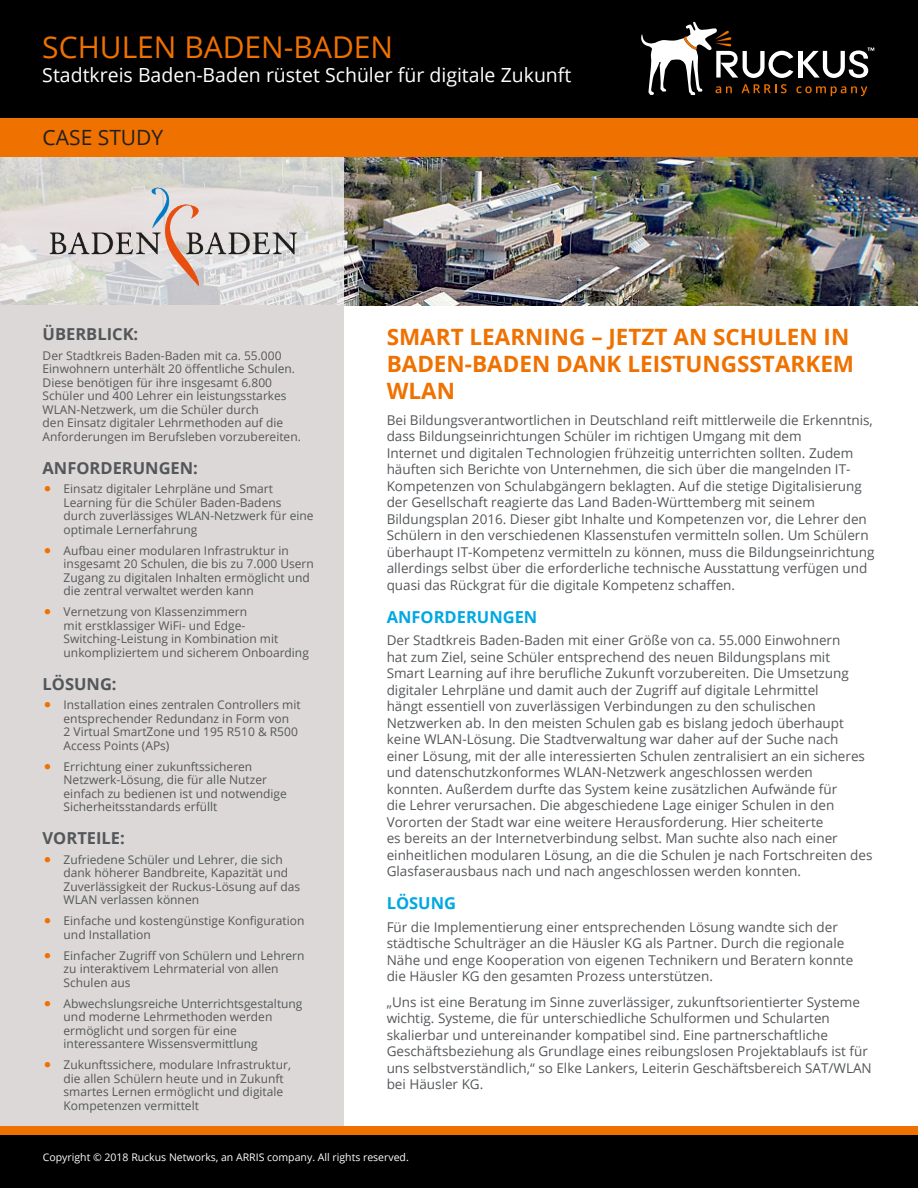
<style>
.page{position:relative;width:918px;height:1188px;background:#fff}
.page>*{position:absolute;margin:0;border:0;box-sizing:border-box;transform-origin:0 0}
.CS_Document_Title__h{font:30px "Open Sans";color:#ef7100}
.CS_Body_Header_Level{font:700 22.5px/27px "Open Sans";color:#ef7100}
.t1{font:21px "Open Sans";color:#231f20}
.CS_Document_Subtitle{font:19.5px "Open Sans";color:#fff}
.CS_Sidebar_Title_-_G{font:700 16.5px "Open Sans";color:#54575a}
.CS_Body_Header_Level-2{font:700 16.5px "Open Sans";color:#00a8e2}
.CS_Body_Copy{font:13.5px/16.5px "Open Sans";color:#54575a}
.CS_Sidebar_-_Body_Co{font:12px/13.5px "Open Sans";color:#54575a}
.CC_Document_Copyrigh{font:10.5px "Open Sans";color:#fff}
.s1{color:#ef7100}
</style>
<div class="page">
<img style="left:344px;top:157px;width:574px;height:148px">
<svg style="left:0;top:157px;width:344px;height:148px;background:#d6d2d0"></svg>
<div style="left:0;top:0;width:918px;height:118px;background:#010000"></div>
<div style="left:0;top:118px;width:918px;height:39px;background:#ef7100"></div>
<svg style="left:641px;top:21px;width:233px;height:75px"></svg>
<div style="left:0;top:305px;width:344px;height:840px;background:#dcd8d7"></div>
<div style="left:0;top:1134px;width:918px;height:54px;background:#010000"></div>
<div style="left:0;top:1126px;width:918px;height:9px;background:#ef7100"></div>
<p class="CS_Document_Title__h" style="left:42px;top:27px;width:352px">SCHULEN BADEN-BADEN</p>
<p class="CS_Document_Subtitle" style="left:42px;top:62px;width:531px">Stadtkreis Baden-Baden rüstet Schüler für digitale Zukunft</p>
<p class="t1" style="left:43px;top:123px;width:122px">CASE STUDY</p>
<p class="CS_Sidebar_Title_-_G" style="left:43px;top:323px;width:97px">ÜBERBLICK:</p>
<p class="CS_Sidebar_-_Body_Co" style="left:43px;top:349px;width:260px">Der Stadtkreis Baden-Baden mit ca. 55.000<br>Einwohnern unterhält 20 öffentliche Schulen.<br>Diese benötigen für ihre insgesamt 6.800<br>Schüler und 400 Lehrer ein leistungsstarkes WLAN-Netzwerk, um die Schüler durch<br>den Einsatz digitaler Lehrmethoden auf die Anforderungen im Berufsleben vorzubereiten.</p>
<p class="CS_Sidebar_Title_-_G" style="left:43px;top:456px;width:157px">ANFORDERUNGEN:</p>
<p class="CS_Sidebar_-_Body_Co" style="left:64px;top:482px;width:251px;text-indent:-20px"><span class="s1">•</span> Einsatz digitaler Lehrpläne und Smart Learning für die Schüler Baden-Badens durch zuverlässiges WLAN-Netzwerk für eine optimale Lernerfahrung</p>
<p class="CS_Sidebar_-_Body_Co" style="left:64px;top:544px;width:252px;text-indent:-20px"><span class="s1">•</span> Aufbau einer modularen Infrastruktur in insgesamt 20 Schulen, die bis zu 7.000 Usern Zugang zu digitalen Inhalten ermöglicht und die zentral verwaltet werden kann</p>
<p class="CS_Sidebar_-_Body_Co" style="left:64px;top:605px;width:247px;text-indent:-20px"><span class="s1">•</span> Vernetzung von Klassenzimmern<br>mit erstklassiger WiFi- und Edge-Switching-Leistung in Kombination mit unkompliziertem und sicherem Onboarding</p>
<p class="CS_Sidebar_Title_-_G" style="left:43px;top:672px;width:76px">LÖSUNG:</p>
<p class="CS_Sidebar_-_Body_Co" style="left:64px;top:698px;width:239px;text-indent:-20px"><span class="s1">•</span> Installation eines zentralen Controllers mit entsprechender Redundanz in Form von<br>2 Virtual SmartZone und 195 R510 &amp; R500<br>Access Points (APs)</p>
<p class="CS_Sidebar_-_Body_Co" style="left:64px;top:760px;width:225px;text-indent:-20px"><span class="s1">•</span> Errichtung einer zukunftssicheren Netzwerk-Lösung, die für alle Nutzer einfach zu bedienen ist und notwendige Sicherheitsstandards erfüllt</p>
<p class="CS_Sidebar_Title_-_G" style="left:43px;top:827px;width:84px">VORTEILE:</p>
<p class="CS_Sidebar_-_Body_Co" style="left:64px;top:853px;width:238px;text-indent:-20px"><span class="s1">•</span> Zufriedene Schüler und Lehrer, die sich dank höherer Bandbreite, Kapazität und Zuverlässigkeit der Ruckus-Lösung auf das WLAN verlassen können</p>
<p class="CS_Sidebar_-_Body_Co" style="left:64px;top:914px;width:242px;text-indent:-20px"><span class="s1">•</span> Einfache und kostengünstige Konfiguration und Installation</p>
<p class="CS_Sidebar_-_Body_Co" style="left:64px;top:949px;width:242px;text-indent:-20px"><span class="s1">•</span> Einfacher Zugriff von Schülern und Lehrern zu interaktivem Lehrmaterial von allen<br>Schulen aus</p>
<p class="CS_Sidebar_-_Body_Co" style="left:64px;top:997px;width:240px;text-indent:-20px"><span class="s1">•</span> Abwechslungsreiche Unterrichtsgestaltung und moderne Lehrmethoden werden ermöglicht und sorgen für eine interessantere Wissensvermittlung</p>
<p class="CS_Sidebar_-_Body_Co" style="left:64px;top:1058px;width:229px;text-indent:-20px"><span class="s1">•</span> Zukunftssichere, modulare Infrastruktur, die allen Schülern heute und in Zukunft smartes Lernen ermöglicht und digitale Kompetenzen vermittelt</p>
<p class="CS_Body_Header_Level" style="left:387px;top:323px;width:469px">SMART LEARNING – JETZT AN SCHULEN IN<br>BADEN-BADEN DANK LEISTUNGSSTARKEM<br>WLAN</p>
<p class="CS_Body_Copy" style="left:387px;top:411px;width:489px">Bei Bildungsverantwortlichen in Deutschland reift mittlerweile die Erkenntnis, dass Bildungseinrichtungen Schüler im richtigen Umgang mit dem<br>Internet und digitalen Technologien frühzeitig unterrichten sollten. Zudem häuften sich Berichte von Unternehmen, die sich über die mangelnden IT-Kompetenzen von Schulabgängern beklagten. Auf die stetige Digitalisierung der Gesellschaft reagierte das Land Baden-Württemberg mit seinem Bildungsplan 2016. Dieser gibt Inhalte und Kompetenzen vor, die Lehrer den Schülern in den verschiedenen Klassenstufen vermitteln sollen. Um Schülern überhaupt IT-Kompetenz vermitteln zu können, muss die Bildungseinrichtung allerdings selbst über die erforderliche technische Ausstattung verfügen und quasi das Rückgrat für die digitale Kompetenz schaffen.</p>
<p class="CS_Body_Header_Level-2" style="left:387px;top:605px;width:152px">ANFORDERUNGEN</p>
<p class="CS_Body_Copy" style="left:387px;top:632px;width:487px">Der Stadtkreis Baden-Baden mit einer Größe von ca. 55.000 Einwohnern<br>hat zum Ziel, seine Schüler entsprechend des neuen Bildungsplans mit<br>Smart Learning auf ihre berufliche Zukunft vorzubereiten. Die Umsetzung digitaler Lehrpläne und damit auch der Zugriff auf digitale Lehrmittel<br>hängt essentiell von zuverlässigen Verbindungen zu den schulischen Netzwerken ab. In den meisten Schulen gab es bislang jedoch überhaupt keine WLAN-Lösung. Die Stadtverwaltung war daher auf der Suche nach einer Lösung, mit der alle interessierten Schulen zentralisiert an ein sicheres und datenschutzkonformes WLAN-Netzwerk angeschlossen werden<br>konnten. Außerdem durfte das System keine zusätzlichen Aufwände für<br>die Lehrer verursachen. Die abgeschiedene Lage einiger Schulen in den Vororten der Stadt war eine weitere Herausforderung. Hier scheiterte<br>es bereits an der Internetverbindung selbst. Man suchte also nach einer einheitlichen modularen Lösung, an die die Schulen je nach Fortschreiten des Glasfaserausbaus nach und nach angeschlossen werden konnten.</p>
<p class="CS_Body_Header_Level-2" style="left:387px;top:891px;width:71px">LÖSUNG</p>
<p class="CS_Body_Copy" style="left:387px;top:918px;width:468px">Für die Implementierung einer entsprechenden Lösung wandte sich der städtische Schulträger an die Häusler KG als Partner. Durch die regionale Nähe und enge Kooperation von eigenen Technikern und Beratern konnte die Häusler KG den gesamten Prozess unterstützen.</p>
<p class="CS_Body_Copy" style="left:387px;top:993px;width:487px">„Uns ist eine Beratung im Sinne zuverlässiger, zukunftsorientierter Systeme wichtig. Systeme, die für unterschiedliche Schulformen und Schularten skalierbar und untereinander kompatibel sind. Eine partnerschaftliche Geschäftsbeziehung als Grundlage eines reibungslosen Projektablaufs ist für uns selbstverständlich,“ so Elke Lankers, Leiterin Geschäftsbereich SAT/WLAN bei Häusler KG.</p>
<p class="CC_Document_Copyrigh" style="left:43px;top:1150px;width:367px">Copyright © 2018 Ruckus Networks, an ARRIS company. All rights reserved.</p>
</div>
